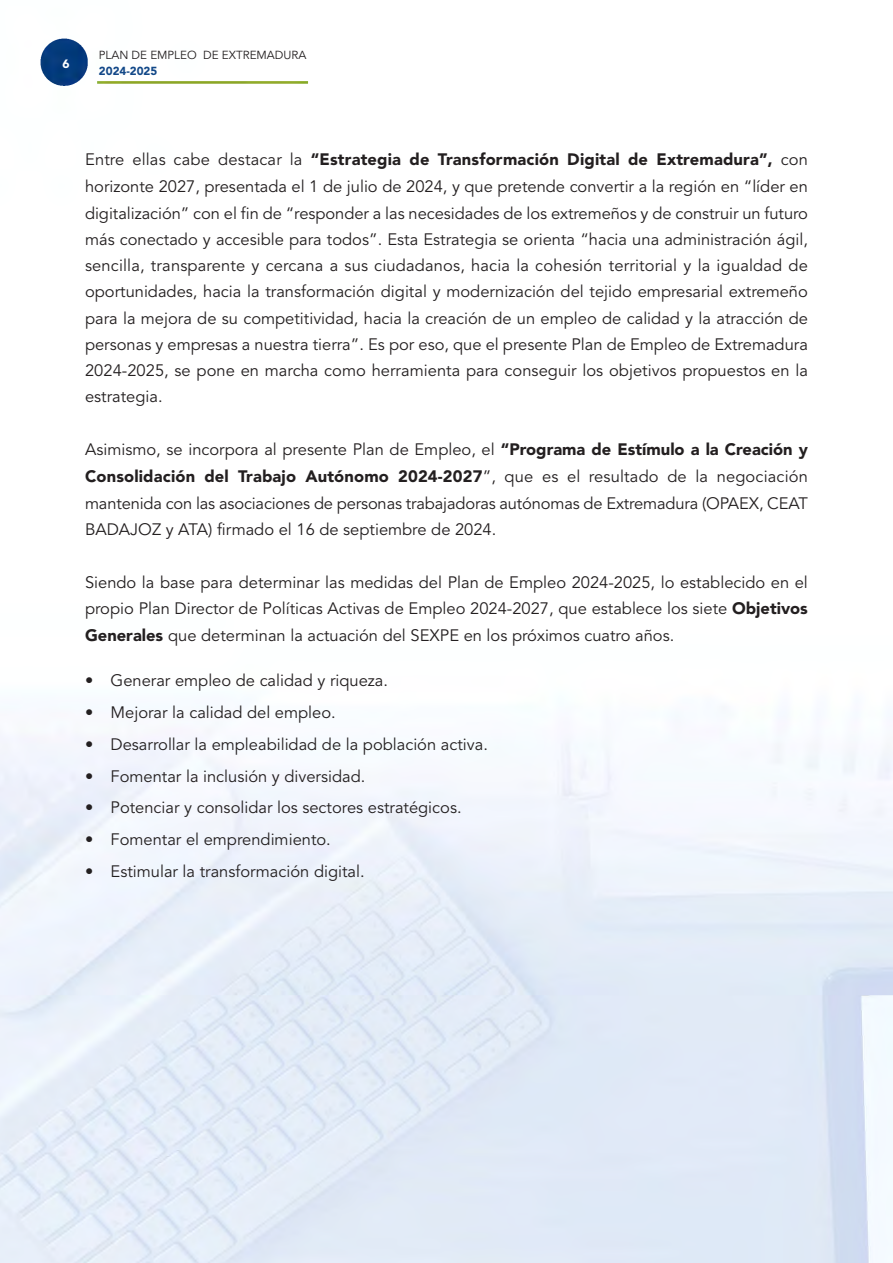
<style>
.page{position:relative;width:893px;height:1263px;background:#fff}
.page>*{position:absolute;margin:0;border:0;box-sizing:border-box;transform-origin:0 0}
.t1{font:16.5px/26.2px "Avenir";color:#231f20;text-align:justify}
.t2{font:900 12px "Avenir";color:#fff}
.t3{font:11.7px "Avenir";color:#231f20}
.t4{font:900 11.7px "Avenir";color:#124888}
.s1{font-weight:900}
</style>
<div class="page">
<img style="left:0;top:38px;width:893px;height:1225px">
<p class="t2" style="left:62px;top:59px;width:9px">6</p>
<p class="t3" style="left:99px;top:51px;width:209px">PLAN DE EMPLEO DE EXTREMADURA</p>
<p class="t4" style="left:99px;top:66px;width:60px">2024-2025</p>
<p class="t1" style="left:85px;top:148px;width:724px">Entre ellas cabe destacar la <span class="s1">“Estrategia de Transformación Digital de Extremadura”,</span> con horizonte 2027, presentada el 1 de julio de 2024, y que pretende convertir a la región en “líder en digitalización” con el fin de “responder a las necesidades de los extremeños y de construir un futuro más conectado y accesible para todos”. Esta Estrategia se orienta “hacia una administración ágil, sencilla, transparente y cercana a sus ciudadanos, hacia la cohesión territorial y la igualdad de oportunidades, hacia la transformación digital y modernización del tejido empresarial extremeño para la mejora de su competitividad, hacia la creación de un empleo de calidad y la atracción de personas y empresas a nuestra tierra”. Es por eso, que el presente Plan de Empleo de Extremadura 2024-2025, se pone en marcha como herramienta para conseguir los objetivos propuestos en la estrategia.</p>
<p class="t1" style="left:85px;top:438px;width:724px;line-height:26.7px">Asimismo, se incorpora al presente Plan de Empleo, el <span class="s1">“Programa de Estímulo a la Creación y Consolidación del Trabajo Autónomo 2024-2027</span>”, que es el resultado de la negociación mantenida con las asociaciones de personas trabajadoras autónomas de Extremadura (OPAEX, CEAT BADAJOZ y ATA) firmado el 16 de septiembre de 2024.</p>
<p class="t1" style="left:85px;top:570px;width:724px;line-height:26.7px">Siendo la base para determinar las medidas del Plan de Empleo 2024-2025, lo establecido en el propio Plan Director de Políticas Activas de Empleo 2024-2027, que establece los siete <span class="s1">Objetivos Generales</span> que determinan la actuación del SEXPE en los próximos cuatro años.</p>
<p class="t1" style="left:85px;top:669px;width:304px">• Generar empleo de calidad y riqueza.</p>
<p class="t1" style="left:85px;top:701px;width:252px">• Mejorar la calidad del empleo.</p>
<p class="t1" style="left:85px;top:733px;width:404px">• Desarrollar la empleabilidad de la población activa.</p>
<p class="t1" style="left:85px;top:765px;width:282px">• Fomentar la inclusión y diversidad.</p>
<p class="t1" style="left:85px;top:796px;width:378px">• Potenciar y consolidar los sectores estratégicos.</p>
<p class="t1" style="left:85px;top:828px;width:247px">• Fomentar el emprendimiento.</p>
<p class="t1" style="left:85px;top:860px;width:281px">• Estimular la transformación digital.</p>
</div>
